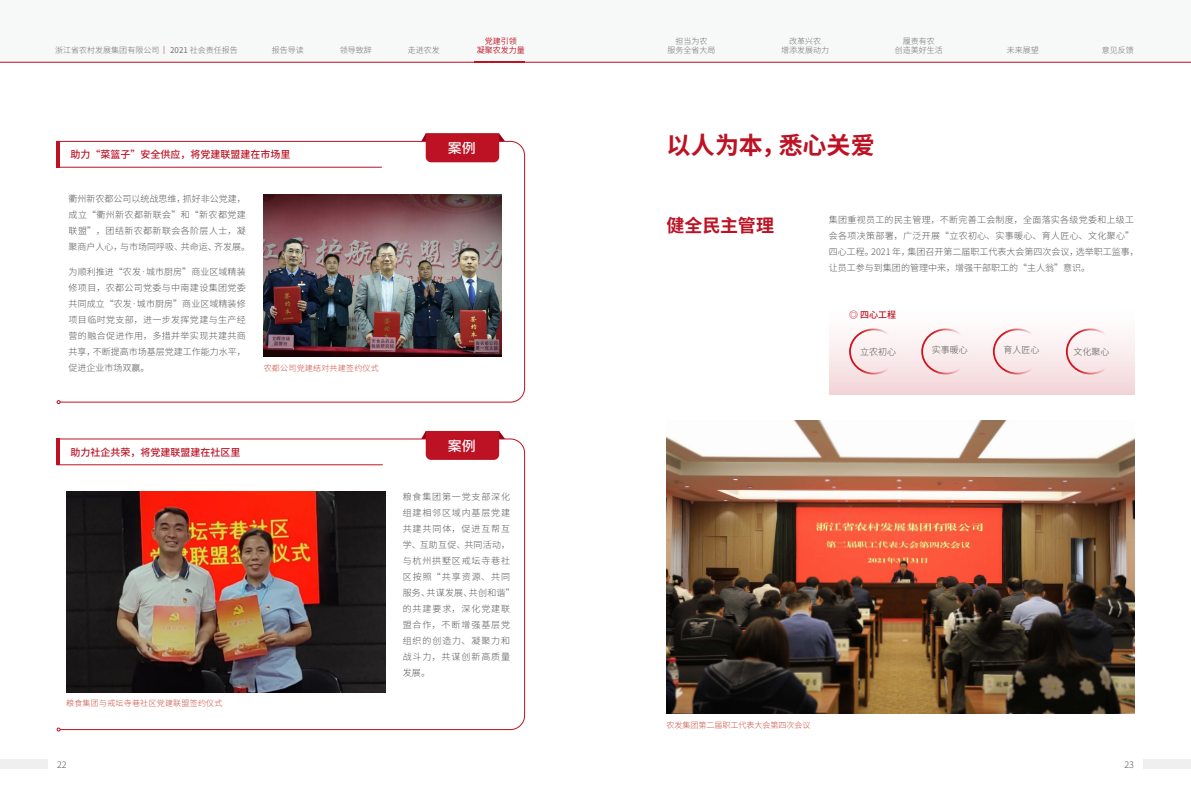
<style>
.page{position:relative;width:1191px;height:808px;background:#fff}
.page>*{position:absolute;margin:0;border:0;box-sizing:border-box;transform-origin:0 0}
.t1{font:700 24px "Source Han Sans CN";letter-spacing:.005em;color:#bc1224}
.t2{font:700 18px "Source Han Sans CN";color:#bc1224}
.t3{font:500 14px "Source Han Sans CN";color:#fff}
.t4{font:500 10px "Source Han Sans CN";color:#bc1224}
.t5{font:300 9px/16px "Source Han Sans CN";letter-spacing:.03em;color:#595757;text-align:justify}
.t6{font:300 9px/16px "Source Han Sans CN";letter-spacing:.105em;color:#595757}
.t7{font:300 9px/16px "Source Han Sans CN";color:#595757}
.t8{font:500 9px "Source Han Sans CN";color:#bc1224}
.t9{font:300 8px/9.6px "Source Han Sans CN";color:#727171;text-align:center}
.t10{font:300 8px "Source Han Sans CN";letter-spacing:.03em;color:#c74e3e}
.t11{font:300 8px "Source Han Sans CN";color:#c74e3e}
.t12{font:8px/9.6px "Source Han Sans CN";color:#bc1224;text-align:center}
.s1{font-weight:700;color:#bc1224}
.s2{font-weight:400}
</style>
<div class="page">
<div style="left:0;top:0;width:1191px;height:62px;background:#f7f8f8"></div>
<hr style="left:0;top:62px;width:1191px;height:1px;background:#bc1224">
<div style="left:0;top:760px;width:48px;height:9px;background:#efefef"></div>
<div style="left:1142px;top:760px;width:49px;height:9px;background:#efefef"></div>
<svg style="left:421px;top:133px;width:84px;height:8px"></svg>
<svg style="left:421px;top:431px;width:84px;height:8px"></svg>
<svg style="left:56px;top:141px;width:469px;height:261px"></svg>
<svg style="left:56px;top:439px;width:469px;height:291px"></svg>
<hr style="left:57px;top:167px;width:325px;height:1px;background:#bc1224">
<hr style="left:57px;top:464px;width:326px;height:1px;background:#bc1224">
<hr style="left:57px;top:141px;width:3px;height:26px;background:#bc1224">
<hr style="left:57px;top:439px;width:3px;height:26px;background:#bc1224">
<img style="left:264px;top:194px;width:238px;height:163px">
<img style="left:66px;top:492px;width:319px;height:201px">
<img style="left:666px;top:421px;width:468px;height:292px">
<div style="left:829px;top:280px;width:305px;height:115px;background:linear-gradient(to bottom,#fff,#f3d6d9)"></div>
<div style="left:849px;top:329px;width:49px;height:45px;border:2px solid #d0121b;border-radius:50%"></div>
<div style="left:1066px;top:329px;width:49px;height:45px;border:2px solid #d0121b;border-radius:50%"></div>
<div style="left:921px;top:329px;width:49px;height:45px;border:2px solid #d0121b;border-radius:50%"></div>
<div style="left:993px;top:329px;width:49px;height:45px;border:2px solid #d0121b;border-radius:50%"></div>
<p class="t12" style="left:477px;top:36px;width:49px">党建引领<br>凝聚农发力量</p>
<p class="t9" style="left:667px;top:36px;width:49px">担当为农<br>服务全省大局</p>
<p class="t9" style="left:789px;top:36px;width:33px">改革兴农</p>
<p class="t9" style="left:903px;top:36px;width:33px">履责有农</p>
<p class="t9" style="left:55px;top:46px;width:184px">浙江省农村发展集团有限公司<span class="s1">｜</span> <span class="s2">2021</span> 社会责任报告</p>
<p class="t9" style="left:781px;top:46px;width:49px">增添发展动力</p>
<p class="t9" style="left:1007px;top:46px;width:34px">未来展望</p>
<p class="t9" style="left:1101px;top:46px;width:33px">意见反馈</p>
<p class="t9" style="left:272px;top:46px;width:33px">报告导读</p>
<p class="t9" style="left:340px;top:46px;width:33px">领导致辞</p>
<p class="t9" style="left:408px;top:46px;width:33px">走进农发</p>
<p class="t9" style="left:895px;top:46px;width:49px">创造美好生活</p>
<p class="t4" style="left:71px;top:149px;width:222px">助力“菜篮子”安全供应，将党建联盟建在市场里</p>
<p class="t7" style="left:69px;top:191px;width:183px">衢州新农都公司以统战思维，抓好非公党建，成立“衢州新农都新联会”和“新农都党建联盟”，团结新农都新联会各阶层人士，凝聚商户人心，与市场同呼吸、共命运、齐发展。</p>
<p class="t5" style="left:69px;top:263px;width:179px">为顺利推进“农发·城市厨房”商业区域精装修项目，农都公司党委与中南建设集团党委共同成立“农发·城市厨房”商业区域精装修项目临时党支部，进一步发挥党建与生产经营的融合促进作用，多措并举实现共建共商共享，不断提高市场基层党建工作能力水平，促进企业市场双赢。</p>
<p class="t10" style="left:264px;top:363px;width:117px">农都公司党建结对共建签约仪式</p>
<h3 class="t3" style="left:448px;top:140px;width:29px">案例</h3>
<p class="t4" style="left:71px;top:446px;width:172px">助力社企共荣，将党建联盟建在社区里</p>
<p class="t10" style="left:66px;top:699px;width:158px">粮食集团与戒坛寺巷社区党建联盟签约仪式</p>
<h3 class="t3" style="left:448px;top:438px;width:29px">案例</h3>
<p class="t6" style="left:403px;top:489px;width:113px">粮食集团第一党支部深化组建相邻区域内基层党建共建共同体，促进互帮互学、互助互促、共同活动，与杭州拱墅区戒坛寺巷社区按照“共享资源、共同服务、共谋发展、共创和谐”的共建要求，深化党建联盟合作，不断增强基层党组织的创造力、凝聚力和战斗力，共谋创新高质量发展。</p>
<h1 class="t1" style="left:666px;top:131px;width:210px">以人为本，悉心关爱</h1>
<h2 class="t2" style="left:666px;top:215px;width:109px">健全民主管理</h2>
<p class="t5" style="left:829px;top:212px;width:311px;text-align:left">集团重视员工的民主管理，不断完善工会制度，全面落实各级党委和上级工会各项决策部署，广泛开展“立农初心、实事暖心、育人匠心、文化聚心”四心工程。2021 年，集团召开第二届职工代表大会第四次会议，选举职工监事，让员工参与到集团的管理中来，增强干部职工的“主人翁”意识。</p>
<p class="t8" style="left:849px;top:310px;width:49px">◎ 四心工程</p>
<p class="t5" style="left:860px;top:344px;width:37px">立农初心</p>
<p class="t5" style="left:931px;top:342px;width:37px">实事暖心</p>
<p class="t5" style="left:1003px;top:342px;width:37px">育人匠心</p>
<p class="t5" style="left:1073px;top:344px;width:37px">文化聚心</p>
<p class="t11" style="left:666px;top:721px;width:145px">农发集团第二届职工代表大会第四次会议</p>
<p class="t5" style="left:57px;top:756px;width:11px">22</p>
<p class="t5" style="left:1124px;top:756px;width:11px">23</p>
</div>
